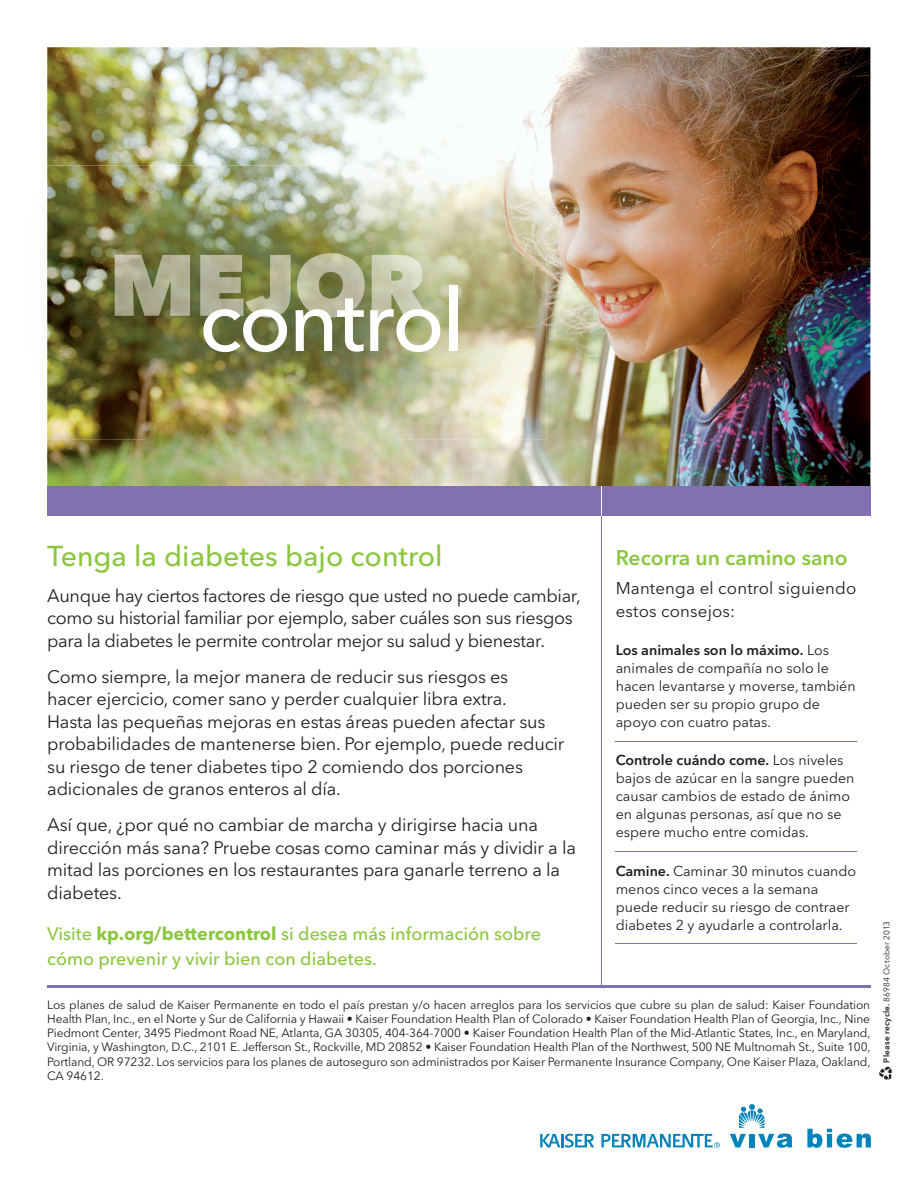
<style>
.page{position:relative;width:918px;height:1188px;background:#fff}
.page>*{position:absolute;margin:0;border:0;box-sizing:border-box;transform-origin:0 0}
.t1{font:500 85.95px "Avenir Next LT Pro";letter-spacing:-.025em;color:#fff}
.t2{font:500 28.5px "Avenir Next LT Pro";color:#8bc63e}
.t3{font:600 21px "Avenir Next LT Pro";color:#8bc63e}
.t4{font:18px/22.5px "Avenir Next LT Pro";letter-spacing:-.01em;color:#231f20}
.t5{font:500 18px/25.5px "Avenir Next LT Pro";color:#8bc63e}
.t6{font:16.8px/22.5px "Avenir Next LT Pro";letter-spacing:.01em;color:#231f20}
.t7{font:14.25px/18px "Avenir Next LT Pro";color:#231f20}
.t8{font:12px/14.2px "Avenir Next LT Pro";letter-spacing:-.01em;color:#231f20;text-align:justify}
.t9{font:8.25px "Avenir Next LT Pro";letter-spacing:.025em;color:#231f20}
.s1{font-weight:700}
.s2{font-weight:600}
</style>
<div class="page">
<img style="left:47px;top:47px;width:823px;height:439px">
<div style="left:47px;top:486px;width:824px;height:29px;background:#8171b3"></div>
<hr style="left:616px;top:741px;width:241px;height:1px;background:#8171b3">
<hr style="left:616px;top:851px;width:241px;height:1px;background:#8171b3">
<hr style="left:616px;top:943px;width:241px;height:1px;background:#8171b3">
<hr style="left:47px;top:985px;width:823px;height:3px;background:#8171b3">
<svg style="left:879px;top:1066px;width:14px;height:14px"></svg>
<hr style="left:601px;top:486px;width:1px;height:499px;background:#8171b3">
<svg style="left:601px;top:486px;width:1px;height:29px"></svg>
<img style="left:47px;top:165px;width:499px;height:91px">
<img style="left:47px;top:256px;width:100px;height:184px">
<img style="left:397px;top:256px;width:149px;height:184px">
<img style="left:147px;top:318px;width:250px;height:122px">
<img style="left:115px;top:253px;width:312px;height:65px">
<svg style="left:739px;top:1104px;width:25px;height:24px"></svg>
<svg style="left:540px;top:1134px;width:54px;height:14px"></svg>
<svg style="left:601px;top:1134px;width:119px;height:14px"></svg>
<svg style="left:730px;top:1134px;width:16px;height:13px"></svg>
<div style="left:749px;top:1134px;width:6px;height:13px;background:#0082bb"></div>
<svg style="left:758px;top:1134px;width:35px;height:14px"></svg>
<svg style="left:807px;top:1129px;width:64px;height:19px"></svg>
<h1 class="t1" style="left:199px;top:269px;width:267px">control</h1>
<h2 class="t2" style="left:47px;top:538px;width:397px">Tenga la diabetes bajo control</h2>
<h3 class="t4" style="left:47px;top:584px;width:535px">Aunque hay ciertos factores de riesgo que usted no puede cambiar, como su historial familiar por ejemplo, saber cuáles son sus riesgos para la diabetes le permite controlar mejor su salud y bienestar.</h3>
<p class="t4" style="left:47px;top:665px;width:519px">Como siempre, la mejor manera de reducir sus riesgos es<br>hacer ejercicio, comer sano y perder cualquier libra extra.<br>Hasta las pequeñas mejoras en estas áreas pueden afectar sus probabilidades de mantenerse bien. Por ejemplo, puede reducir su riesgo de tener diabetes tipo 2 comiendo dos porciones adicionales de granos enteros al día.</p>
<h3 class="t4" style="left:47px;top:813px;width:530px">Así que, ¿por qué no cambiar de marcha y dirigirse hacia una dirección más sana? Pruebe cosas como caminar más y dividir a la mitad las porciones en los restaurantes para ganarle terreno a la diabetes.</h3>
<h3 class="t5" style="left:47px;top:921px;width:495px">Visite <span class="s1">kp.org/bettercontrol</span> si desea más información sobre cómo prevenir y vivir bien con diabetes.</h3>
<h3 class="t3" style="left:616px;top:545px;width:233px">Recorra un camino sano</h3>
<h3 class="t6" style="left:616px;top:577px;width:242px">Mantenga el control siguiendo estos consejos:</h3>
<p class="t7" style="left:616px;top:641px;width:242px"><span class="s2">Los animales son lo máximo.</span> Los animales de compañía no solo le hacen levantarse y moverse, también pueden ser su propio grupo de apoyo con cuatro patas.</p>
<p class="t7" style="left:616px;top:751px;width:240px"><span class="s2">Controle cuándo come.</span> Los niveles bajos de azúcar en la sangre pueden causar cambios de estado de ánimo en algunas personas, así que no se espere mucho entre comidas.</p>
<p class="t7" style="left:616px;top:862px;width:242px"><span class="s2">Camine.</span> Caminar 30 minutos cuando menos cinco veces a la semana puede reducir su riesgo de contraer diabetes 2 y ayudarle a controlarla.</p>
<p class="t8" style="left:47px;top:997px;width:825px">Los planes de salud de Kaiser Permanente en todo el país prestan y/o hacen arreglos para los servicios que cubre su plan de salud: Kaiser Foundation Health Plan, Inc., en el Norte y Sur de California y Hawaii • Kaiser Foundation Health Plan of Colorado • Kaiser Foundation Health Plan of Georgia, Inc., Nine Piedmont Center, 3495 Piedmont Road NE, Atlanta, GA 30305, 404-364-7000 • Kaiser Foundation Health Plan of the Mid-Atlantic States, Inc., en Maryland, Virginia, y Washington, D.C., 2101 E. Jefferson St., Rockville, MD 20852 • Kaiser Foundation Health Plan of the Northwest, 500 NE Multnomah St., Suite 100, Portland, OR 97232. Los servicios para los planes de autoseguro son administrados por Kaiser Permanente Insurance Company, One Kaiser Plaza, Oakland, CA 94612.</p>
<p class="t9" style="left:882px;top:1063px;width:143px;rotate:-90deg"><span class="s2">Please recycle.</span> 86984 October 2013</p>
</div>
